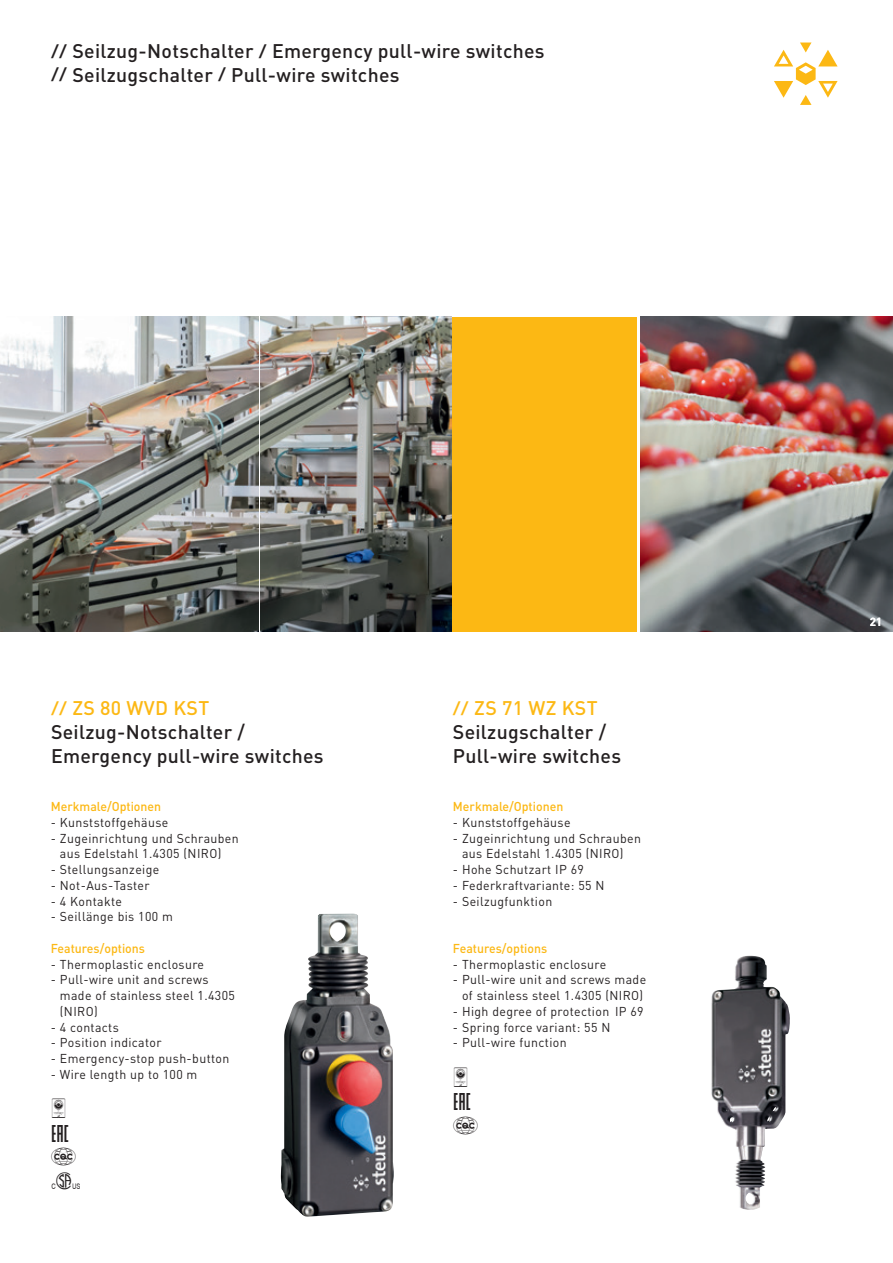
<style>
.page{position:relative;width:893px;height:1263px;background:#fff}
.page>*{position:absolute;margin:0;border:0;box-sizing:border-box;transform-origin:0 0}
.t1{font:27px "Sign";color:#231f20;scale:.96 1}
.t2{font:23.7px/23.7px "Sign";color:#231f20;scale:.96 1}
.t3{font:500 19.5px/23.7px "DIN";letter-spacing:.015em;color:#231f20}
.t4{font:500 19.5px "DIN";color:#fcb814}
.t5{font:12.75px/15.8px "DIN";letter-spacing:.03em;color:#231f20}
.t6{font:500 12.75px "DIN";color:#fcb814}
.t7{font:700 11.7px "DIN";color:#fff}
.s1{font-size:16.2px}
.s2{font-size:16.2px;color:#fcb814}
.s3{color:#fcb814}
</style>
<div class="page">
<img style="left:640px;top:317px;width:253px;height:314px">
<img style="left:711px;top:956px;width:54px;height:254px">
<img style="left:281px;top:913px;width:113px;height:304px">
<svg style="left:774px;top:43px;width:64px;height:62px"></svg>
<div style="left:446px;top:317px;width:191px;height:314px;background:#fcb814"></div>
<img style="left:0;top:317px;width:259px;height:314px">
<img style="left:261px;top:317px;width:191px;height:314px">
<h3 class="t3" style="left:51px;top:38px;width:495px"><span class="s1">//</span> Seilzug-N otschalter <span class="s1">/</span> Emergency pull-wire switches <span class="s1">//</span> Seilzugschalter <span class="s1">/</span> Pull-wire switches</h3>
<h3 class="t4" style="left:51px;top:696px;width:90px"><span class="s1">//</span> ZS 80 WVD</h3>
<h3 class="t4" style="left:173px;top:696px;width:25px">KST</h3>
<h3 class="t3" style="left:51px;top:719px;width:274px">Seilzug-Notschalter /<br>Emergency pull-wire switches</h3>
<p class="t6" style="left:51px;top:798px;width:112px">Merkmale/Optionen</p>
<p class="t5" style="left:51px;top:814px;width:119px">- Kunststoffgehäuse</p>
<p class="t5" style="left:60px;top:830px;width:180px;text-indent:-9px">- Zugeinrichtung und Schrauben aus Edelstahl 1.4305 (NIRO)</p>
<p class="t5" style="left:51px;top:861px;width:110px">- Stellungsanzeige</p>
<p class="t5" style="left:51px;top:877px;width:100px">- Not-Aus-Taster</p>
<p class="t5" style="left:51px;top:893px;width:73px">- 4 Kontakte</p>
<p class="t5" style="left:51px;top:908px;width:124px">- Seillänge bis 100 m</p>
<p class="t6" style="left:51px;top:940px;width:96px">Features/options</p>
<p class="t5" style="left:51px;top:956px;width:155px">- Thermoplastic enclosure</p>
<p class="t5" style="left:60px;top:971px;width:177px;text-indent:-9px">- Pull-wire unit and screws made of stainless steel 1.4305 (NIRO)</p>
<p class="t5" style="left:51px;top:1019px;width:70px">- 4 contacts</p>
<p class="t5" style="left:51px;top:1034px;width:112px">- Position indicator</p>
<p class="t5" style="left:51px;top:1050px;width:180px">- Emergency-stop push-button</p>
<p class="t5" style="left:51px;top:1066px;width:148px">- Wire length up to 100 m</p>
<h1 class="t1" style="left:51px;top:1093px;width:18px">ß</h1>
<h2 class="t2" style="left:51px;top:1122px;width:33px">Ö ] d</h2>
<h3 class="t3" style="left:453px;top:696px;width:170px"><span class="s2">//</span> <span class="s3">ZS 71 WZ KST<br></span>Seilzugschalter /<br>Pull-wire switches</h3>
<p class="t6" style="left:453px;top:798px;width:112px">Merkmale/Optionen</p>
<p class="t5" style="left:453px;top:814px;width:119px">- Kunststoffgehäuse</p>
<p class="t5" style="left:462px;top:830px;width:180px;text-indent:-9px">- Zugeinrichtung und Schrauben aus Edelstahl 1.4305 (NIRO)</p>
<p class="t5" style="left:453px;top:861px;width:132px">- Hohe Schutzart IP 69</p>
<p class="t5" style="left:453px;top:877px;width:153px">- Federkraftvariante: 55 N</p>
<p class="t5" style="left:453px;top:893px;width:101px">- Seilzugfunktion</p>
<p class="t6" style="left:453px;top:940px;width:96px">Features/options</p>
<p class="t5" style="left:453px;top:956px;width:155px">- Thermoplastic enclosure</p>
<p class="t5" style="left:453px;top:971px;width:195px;text-align:center">- Pull-wire unit and screws made of stainless steel 1.4305 (NIRO)</p>
<p class="t5" style="left:453px;top:1003px;width:192px">- High degree of protection IP 69</p>
<p class="t5" style="left:453px;top:1019px;width:159px">- Spring force variant: 55 N</p>
<p class="t5" style="left:453px;top:1034px;width:115px">- Pull-wire function</p>
<h1 class="t1" style="left:453px;top:1061px;width:18px">ß</h1>
<h2 class="t2" style="left:453px;top:1090px;width:28px">Ö ]</h2>
<p class="t7" style="left:870px;top:614px;width:14px">21</p>
</div>
